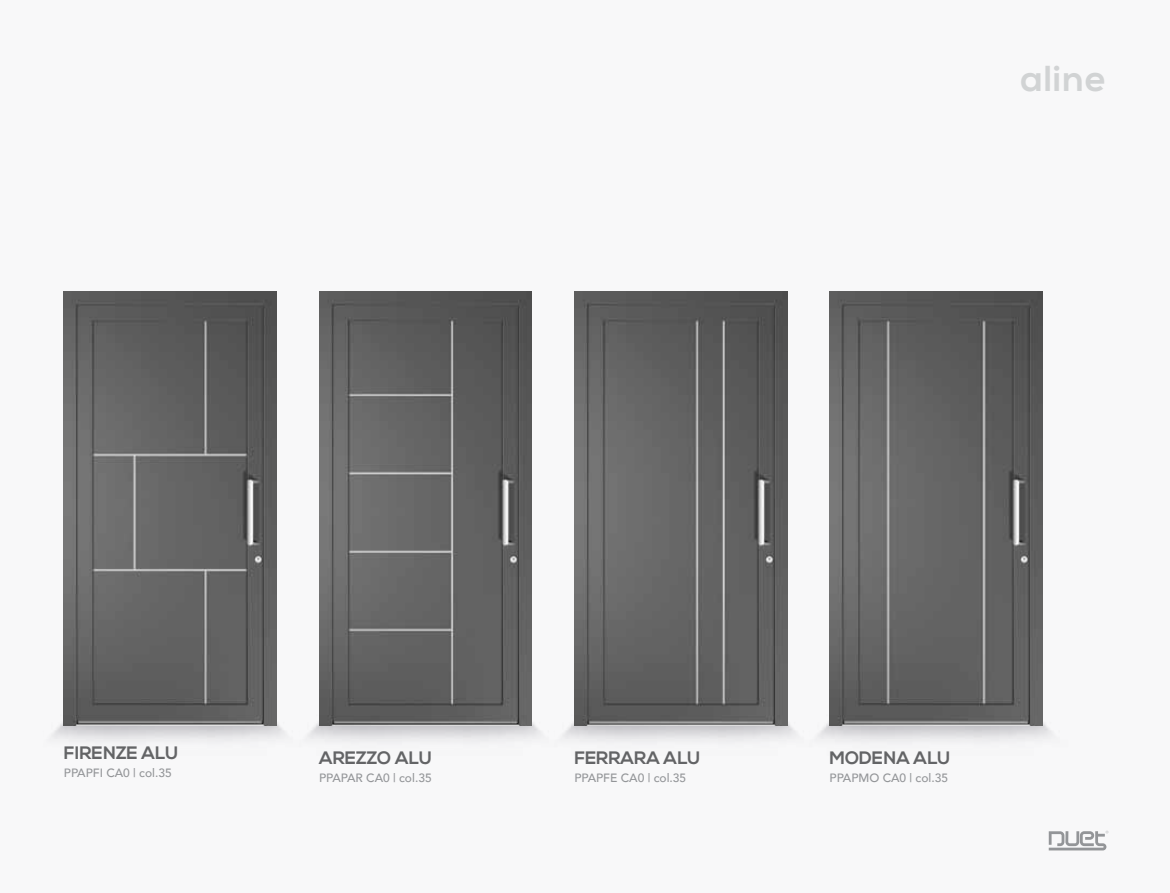
<style>
.page{position:relative;width:1170px;height:893px;background:#fff}
.page>*{position:absolute;margin:0;border:0;box-sizing:border-box;transform-origin:0 0}
.t1{font:700 36px "Nexa";letter-spacing:.03em;color:#d1d3d4}
.t2{font:700 18px "Nexa";color:#636466}
.t3{font:500 12px "Avenir";color:#939598}
</style>
<div class="page">
<div style="left:0;top:0;width:1169px;height:893px;background:#f8f8f9"></div>
<img style="left:52px;top:291px;width:212px;height:450px">
<img style="left:264px;top:723px;width:255px;height:18px">
<img style="left:519px;top:723px;width:255px;height:18px">
<img style="left:774px;top:291px;width:278px;height:450px">
<img style="left:319px;top:291px;width:213px;height:434px">
<img style="left:574px;top:291px;width:213px;height:434px">
<img style="left:829px;top:291px;width:213px;height:434px">
<img style="left:64px;top:291px;width:213px;height:434px">
<svg style="left:1048px;top:831px;width:60px;height:19px"></svg>
<h1 class="t1" style="left:1020px;top:58px;width:87px">aline</h1>
<h2 class="t2" style="left:64px;top:743px;width:116px">FIRENZE ALU</h2>
<p class="t3" style="left:64px;top:765px;width:109px">PPAPFI CA0 | col.35</p>
<h2 class="t2" style="left:319px;top:747px;width:114px">AREZZO ALU</h2>
<p class="t3" style="left:319px;top:770px;width:114px">PPAPAR CA0 | col.35</p>
<h2 class="t2" style="left:574px;top:747px;width:128px">FERRARA ALU</h2>
<p class="t3" style="left:574px;top:770px;width:113px">PPAPFE CA0 | col.35</p>
<h2 class="t2" style="left:829px;top:747px;width:122px">MODENA ALU</h2>
<p class="t3" style="left:829px;top:770px;width:120px">PPAPMO CA0 | col.35</p>
</div>
